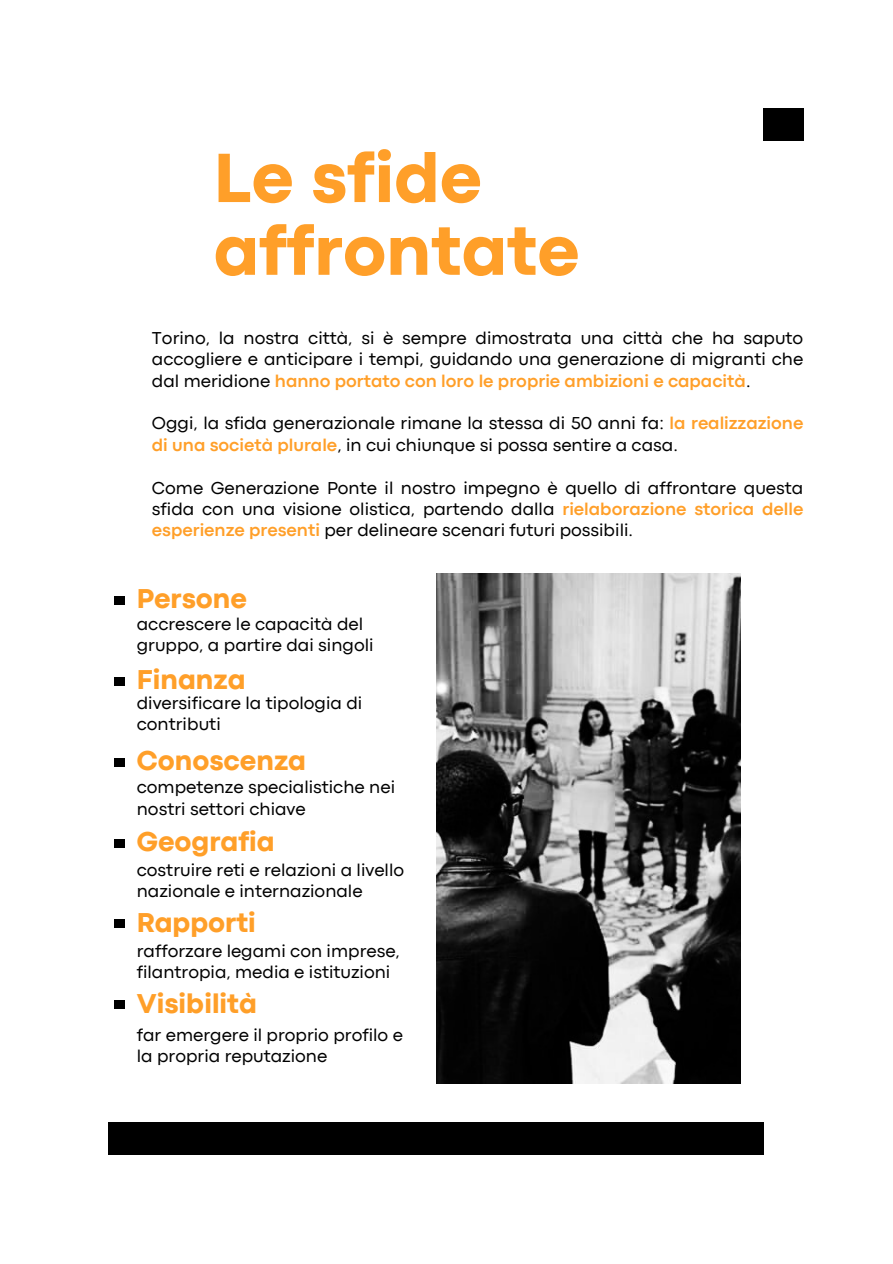
<style>
.page{position:relative;width:893px;height:1264px;background:#fff}
.page>*{position:absolute;margin:0;border:0;box-sizing:border-box;transform-origin:0 0}
.t1{font:800 72.75px/72.8px "Codec Pro";color:#ff9f29}
.t2{font:800 28.5px "Codec Pro";color:#ff9f29}
.t3{font:18px/21.3px "Codec Pro";color:#000}
.s1{font-weight:700;color:#ff9f29}
</style>
<div class="page">
<div style="left:109px;top:1122px;width:654px;height:32px;background:#000"></div>
<img style="left:437px;top:573px;width:303px;height:510px">
<div style="left:763px;top:108px;width:41px;height:32px;background:#000"></div>
<div style="left:114px;top:596px;width:11px;height:9px;background:#000"></div>
<div style="left:114px;top:677px;width:11px;height:9px;background:#000"></div>
<div style="left:114px;top:758px;width:11px;height:9px;background:#000"></div>
<div style="left:114px;top:838px;width:11px;height:9px;background:#000"></div>
<div style="left:114px;top:919px;width:11px;height:9px;background:#000"></div>
<div style="left:114px;top:1000px;width:11px;height:8px;background:#000"></div>
<p class="t1" style="left:213px;top:147px;width:367px">Le sfide affrontate</p>
<p class="t3" style="left:152px;top:328px;width:652px;text-align:justify">Torino, la nostra città, si è sempre dimostrata una città che ha saputo accogliere e anticipare i tempi, guidando una generazione di migranti che dal meridione <span class="s1">hanno portato con loro le proprie ambizioni e capacità</span>.</p>
<p class="t3" style="left:152px;top:414px;width:652px">Oggi, la sfida generazionale rimane la stessa di 50 anni fa: <span class="s1">la realizzazione di una società plurale</span>, in cui chiunque si possa sentire a casa.</p>
<p class="t3" style="left:152px;top:478px;width:652px;text-align:justify">Come Generazione Ponte il nostro impegno è quello di affrontare questa sfida con una visione olistica, partendo dalla <span class="s1">rielaborazione storica delle esperienze presenti</span> per delineare scenari futuri possibili.</p>
<p class="t2" style="left:137px;top:588px;width:112px">Persone</p>
<p class="t3" style="left:137px;top:614px;width:238px">accrescere le capacità del gruppo, a partire dai singoli</p>
<p class="t2" style="left:137px;top:669px;width:110px">Finanza</p>
<p class="t3" style="left:137px;top:693px;width:227px">diversificare la tipologia di contributi</p>
<p class="t2" style="left:137px;top:750px;width:171px">Conoscenza</p>
<p class="t3" style="left:137px;top:778px;width:260px">competenze specialistiche nei nostri settori chiave</p>
<p class="t2" style="left:137px;top:831px;width:139px">Geografia</p>
<p class="t3" style="left:137px;top:860px;width:269px">costruire reti e relazioni a livello nazionale e internazionale</p>
<p class="t2" style="left:137px;top:912px;width:121px">Rapporti</p>
<p class="t3" style="left:137px;top:941px;width:264px">rafforzare legami con imprese, filantropia, media e istituzioni</p>
<p class="t2" style="left:137px;top:993px;width:122px">Visibilità</p>
<p class="t3" style="left:137px;top:1025px;width:267px">far emergere il proprio profilo e la propria reputazione</p>
</div>
